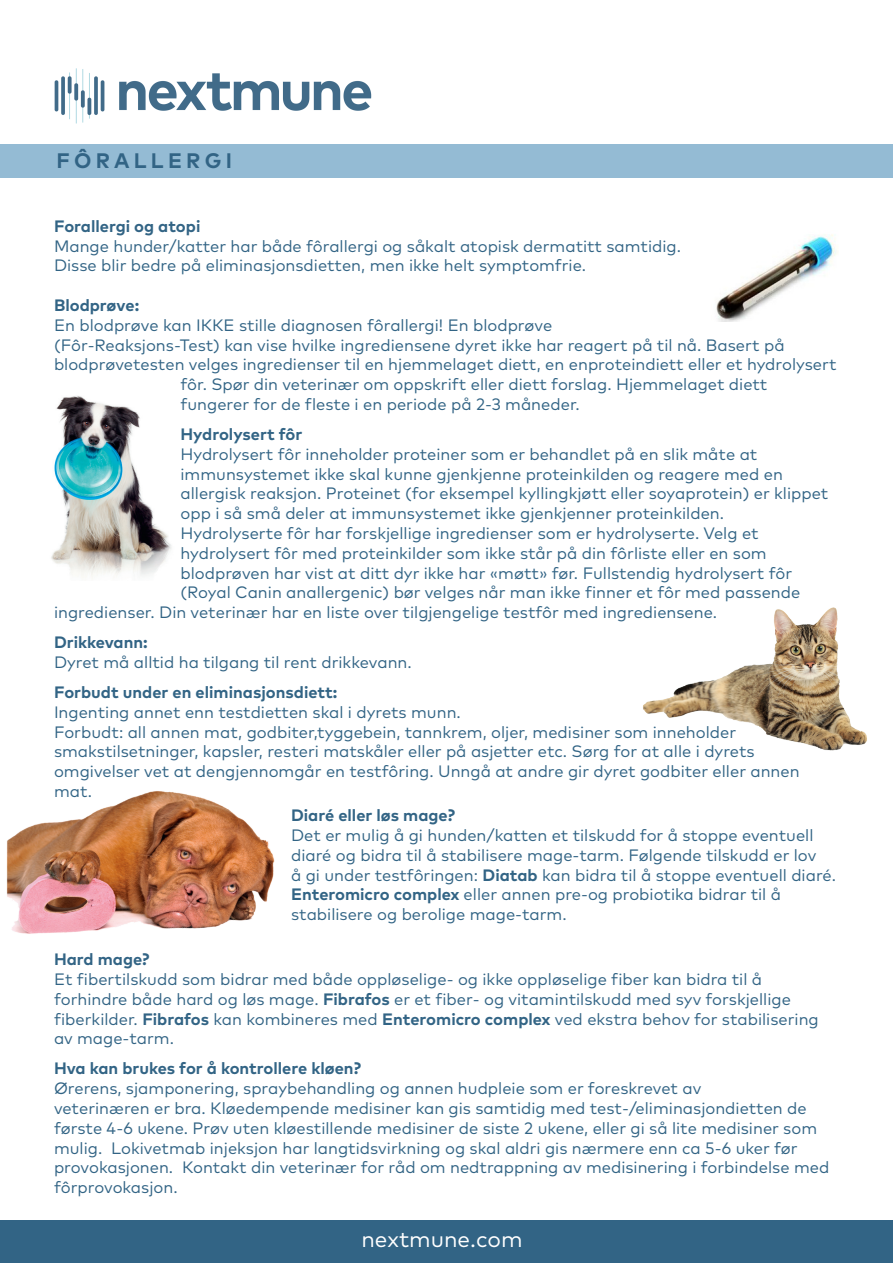
<style>
.page{position:relative;width:893px;height:1263px;background:#fff}
.page>*{position:absolute;margin:0;border:0;box-sizing:border-box;transform-origin:0 0}
.t1{font:22.5px "FF Mark Pro";color:#fff}
.t2{font:700 21px "FF Mark Pro";letter-spacing:.205em;color:#326485}
.t3{font:16.5px/19.8px "FF Mark Pro";color:#326485}
.t4{font:700 16.5px "FF Mark Pro";color:#326485}
.s1{font-weight:700}
</style>
<div class="page">
<div style="left:0;top:144px;width:893px;height:34px;background:#94bbd4"></div>
<img style="left:716px;top:234px;width:120px;height:88px">
<img style="left:51px;top:396px;width:121px;height:181px">
<img style="left:6px;top:791px;width:269px;height:143px">
<div style="left:0;top:1220px;width:893px;height:43px;background:#326485"></div>
<img style="left:643px;top:607px;width:224px;height:144px">
<img style="left:54px;top:68px;width:318px;height:55px">
<p class="t2" style="left:56px;top:144px;width:177px">FÔRALLERGI</p>
<p class="t4" style="left:54px;top:213px;width:148px">Forallergi og atopi</p>
<p class="t3" style="left:54px;top:235px;width:629px">Mange hunder/katter har både fôrallergi og såkalt atopisk dermatitt samtidig.<br>Disse blir bedre på eliminasjonsdietten, men ikke helt symptomfrie.</p>
<p class="t4" style="left:54px;top:293px;width:87px">Blodprøve:</p>
<p class="t3" style="left:54px;top:314px;width:500px">En blodprøve kan IKKE stille diagnosen fôrallergi! En blodprøve</p>
<p class="t3" style="left:54px;top:334px;width:732px">(Fôr-Reaksjons-Test) kan vise hvilke ingrediensene dyret ikke har reagert på til nå. Basert på</p>
<p class="t3" style="left:54px;top:353px;width:784px">blodprøvetesten velges ingredienser til en hjemmelaget diett, en enproteindiett eller et hydrolysert</p>
<p class="t3" style="left:180px;top:373px;width:588px">fôr. Spør din veterinær om oppskrift eller diett forslag. Hjemmelaget diett</p>
<p class="t3" style="left:180px;top:393px;width:401px">fungerer for de fleste i en periode på 2-3 måneder.</p>
<p class="t4" style="left:180px;top:422px;width:123px">Hydrolysert fôr</p>
<p class="t3" style="left:180px;top:443px;width:578px">Hydrolysert fôr inneholder proteiner som er behandlet på en slik måte at</p>
<p class="t3" style="left:180px;top:463px;width:649px">immunsystemet ikke skal kunne gjenkjenne proteinkilden og reagere med en allergisk reaksjon. Proteinet (for eksempel kyllingkjøtt eller soyaprotein) er klippet opp i så små deler at immunsystemet ikke gjenkjenner proteinkilden.</p>
<p class="t3" style="left:180px;top:522px;width:580px">Hydrolyserte fôr har forskjellige ingredienser som er hydrolyserte. Velg et</p>
<p class="t3" style="left:180px;top:542px;width:588px">hydrolysert fôr med proteinkilder som ikke står på din fôrliste eller en som</p>
<p class="t3" style="left:180px;top:562px;width:613px">blodprøven har vist at ditt dyr ikke har «møtt» før. Fullstendig hydrolysert fôr</p>
<p class="t3" style="left:180px;top:581px;width:621px">(Royal Canin anallergenic) bør velges når man ikke finner et fôr med passende</p>
<p class="t3" style="left:54px;top:601px;width:665px">ingredienser. Din veterinær har en liste over tilgjengelige testfôr med ingrediensene.</p>
<p class="t4" style="left:54px;top:630px;width:95px">Drikkevann:</p>
<p class="t3" style="left:54px;top:651px;width:359px">Dyret må alltid ha tilgang til rent drikkevann.</p>
<p class="t4" style="left:54px;top:680px;width:285px">Forbudt under en eliminasjonsdiett:</p>
<p class="t3" style="left:54px;top:701px;width:747px">Ingenting annet enn testdietten skal i dyrets munn.<br>Forbudt: all annen mat, godbiter,tyggebein, tannkrem, oljer, medisiner som inneholder smakstilsetninger, kapsler, resteri matskåler eller på asjetter etc. Sørg for at alle i dyrets omgivelser vet at dengjennomgår en testfôring. Unngå at andre gir dyret godbiter eller annen mat.</p>
<p class="t4" style="left:291px;top:803px;width:165px">Diaré eller løs mage?</p>
<p class="t3" style="left:291px;top:824px;width:546px">Det er mulig å gi hunden/katten et tilskudd for å stoppe eventuell diaré og bidra til å stabilisere mage-tarm. Følgende tilskudd er lov<br>å gi under testfôringen: <span class="s1">Diatab</span> kan bidra til å stoppe eventuell diaré.</p>
<p class="t3" style="left:291px;top:883px;width:491px"><span class="s1">Enteromicro complex</span> eller annen pre-og probiotika bidrar til å stabilisere og berolige mage-tarm.</p>
<p class="t4" style="left:54px;top:947px;width:97px">Hard mage?</p>
<p class="t3" style="left:54px;top:968px;width:766px">Et fibertilskudd som bidrar med både oppløselige- og ikke oppløselige fiber kan bidra til å forhindre både hard og løs mage. <span class="s1">Fibrafos</span> er et fiber- og vitamintilskudd med syv forskjellige fiberkilder. <span class="s1">Fibrafos</span> kan kombineres med <span class="s1">Enteromicro complex</span> ved ekstra behov for stabilisering av mage-tarm.</p>
<p class="t4" style="left:54px;top:1056px;width:309px">Hva kan brukes for å kontrollere kløen?</p>
<p class="t3" style="left:54px;top:1077px;width:649px">Ørerens, sjamponering, spraybehandling og annen hudpleie som er foreskrevet av</p>
<p class="t3" style="left:54px;top:1097px;width:777px">veterinæren er bra. Kløedempende medisiner kan gis samtidig med test-/eliminasjondietten de første 4-6 ukene. Prøv uten kløestillende medisiner de siste 2 ukene, eller gi så lite medisiner som mulig. Lokivetmab injeksjon har langtidsvirkning og skal aldri gis nærmere enn ca 5-6 uker før provokasjonen. Kontakt din veterinær for råd om nedtrappning av medisinering i forbindelse med fôrprovokasjon.</p>
<p class="t1" style="left:361px;top:1222px;width:163px">nextmune.com</p>
</div>
